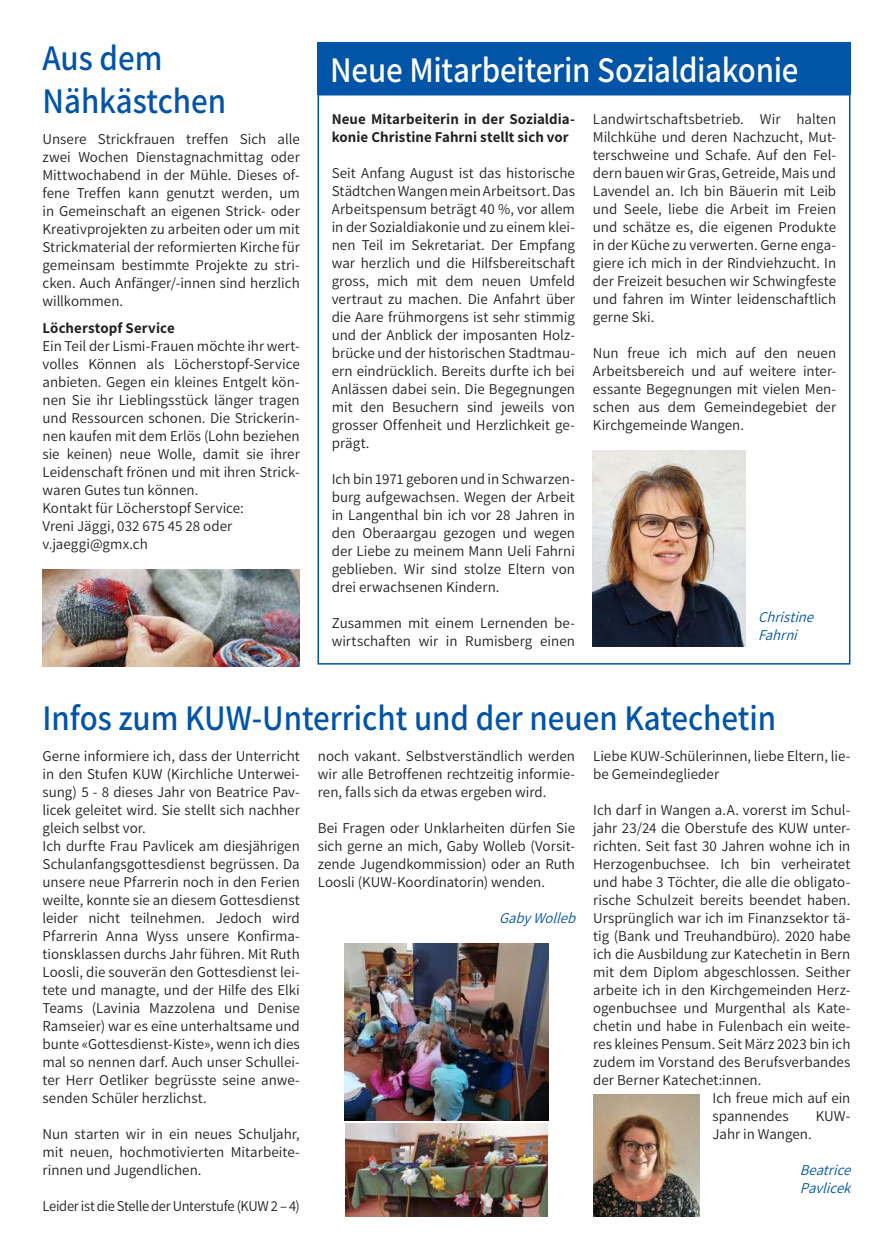
<style>
.page{position:relative;width:893px;height:1259px;background:#fff}
.page>*{position:absolute;margin:0;border:0;box-sizing:border-box;transform-origin:0 0}
.t1{font:600 36px/43.2px "Assistant";color:#0154a6;scale:.92 1}
.t2{font:600 36px "Assistant";letter-spacing:-.01em;color:#fff;scale:.92 1}
.t3{font:15px/18px "Assistant";color:#231f20;text-align:justify}
.t4{font:700 15px/18px "Assistant";letter-spacing:.005em;color:#231f20}
.t5{font:italic 15px/18px "Assistant";color:#0154a6}
.t6{font:15px "Assistant";letter-spacing:-.02em;color:#231f20}
</style>
<div class="page">
<img style="left:593px;top:451px;width:152px;height:196px">
<div style="left:317px;top:43px;width:533px;height:52px;background:#0154a6"></div>
<img style="left:344px;top:943px;width:205px;height:177px">
<img style="left:345px;top:1123px;width:203px;height:93px">
<img style="left:593px;top:1094px;width:107px;height:122px">
<img style="left:43px;top:569px;width:257px;height:97px">
<h1 class="t1" style="left:43px;top:34px;width:201px">Aus dem<br>Nähkästchen</h1>
<p class="t3" style="left:43px;top:129px;width:259px">Unsere Strickfrauen treffen Sich alle zwei Wochen Dienstagnachmittag oder Mittwochabend in der Mühle. Dieses of&shy;fene Treffen kann genutzt werden, um in Gemeinschaft an eigenen Strick- oder Kreativprojekten zu arbeiten oder um mit Strickmaterial der reformierten Kirche für gemeinsam bestimmte Projekte zu stri&shy;cken. Auch Anfänger/-innen sind herzlich willkommen.</p>
<p class="t4" style="left:43px;top:318px;width:134px">Löcherstopf Service</p>
<p class="t3" style="left:43px;top:336px;width:259px;text-align:left">Ein Teil der Lismi-Frauen möchte ihr wert&shy;volles Können als Löcherstopf-Service anbieten. Gegen ein kleines Entgelt kön&shy;nen Sie ihr Lieblingsstück länger tragen und Ressourcen schonen. Die Strickerin&shy;nen kaufen mit dem Erlös (Lohn beziehen sie keinen) neue Wolle, damit sie ihrer Leidenschaft frönen und mit ihren Strick&shy;waren Gutes tun können.<br>Kontakt für Löcherstopf Service:<br>Vreni Jäggi, 032 675 45 28 oder v.jaeggi@gmx.ch</p>
<h1 class="t2" style="left:330px;top:46px;width:510px">Neue Mitarbeiterin Sozialdiakonie</h1>
<p class="t4" style="left:332px;top:109px;width:245px">Neue Mitarbeiterin in der Sozialdia&shy;konie Christine Fahrni stellt sich vor</p>
<p class="t3" style="left:332px;top:163px;width:245px">Seit Anfang August ist das historische Städtchen Wangen mein Arbeitsort. Das Arbeitspensum beträgt 40 %, vor allem in der Sozialdiakonie und zu einem klei&shy;nen Teil im Sekretariat. Der Empfang war herzlich und die Hilfsbereitschaft gross, mich mit dem neuen Umfeld vertraut zu machen. Die Anfahrt über die Aare frühmorgens ist sehr stimmig und der Anblick der imposanten Holz&shy;brücke und der historischen Stadtmau&shy;ern eindrücklich. Bereits durfte ich bei Anlässen dabei sein. Die Begegnungen mit den Besuchern sind jeweils von grosser Offenheit und Herzlichkeit ge&shy;prägt.</p>
<p class="t3" style="left:332px;top:469px;width:245px">Ich bin 1971 geboren und in Schwarzen&shy;burg aufgewachsen. Wegen der Arbeit in Langenthal bin ich vor 28 Jahren in den Oberaargau gezogen und wegen der Liebe zu meinem Mann Ueli Fahrni geblieben. Wir sind stolze Eltern von drei erwachsenen Kindern.</p>
<p class="t3" style="left:332px;top:613px;width:245px">Zusammen mit einem Lernenden be&shy;wirtschaften wir in Rumisberg einen</p>
<p class="t3" style="left:593px;top:109px;width:245px">Landwirtschaftsbetrieb. Wir halten Milchkühe und deren Nachzucht, Mut&shy;terschweine und Schafe. Auf den Fel&shy;dern bauen wir Gras, Getreide, Mais und Lavendel an. Ich bin Bäuerin mit Leib und Seele, liebe die Arbeit im Freien und schätze es, die eigenen Produkte in der Küche zu verwerten. Gerne enga&shy;giere ich mich in der Rindviehzucht. In der Freizeit besuchen wir Schwingfeste und fahren im Winter leidenschaftlich gerne Ski.</p>
<p class="t3" style="left:593px;top:343px;width:245px">Nun freue ich mich auf den neuen Arbeitsbereich und auf weitere inter&shy;essante Begegnungen mit vielen Men&shy;schen aus dem Gemeindegebiet der Kirchgemeinde Wangen.</p>
<p class="t5" style="left:758px;top:607px;width:62px">Christine<br>Fahrni</p>
<h1 class="t1" style="left:43px;top:694px;width:799px">Infos zum KUW-Unterricht und der neuen Katechetin</h1>
<p class="t3" style="left:43px;top:746px;width:259px;text-align:left">Gerne informiere ich, dass der Unterricht in den Stufen KUW (Kirchliche Unterwei&shy;sung) 5 - 8 dieses Jahr von Beatrice Pav&shy;licek geleitet wird. Sie stellt sich nachher gleich selbst vor.<br>Ich durfte Frau Pavlicek am diesjährigen Schulanfangsgottesdienst begrüssen. Da unsere neue Pfarrerin noch in den Ferien weilte, konnte sie an diesem Gottesdienst leider nicht teilnehmen. Jedoch wird Pfarrerin Anna Wyss unsere Konfirma&shy;tionsklassen durchs Jahr führen. Mit Ruth Loosli, die souverän den Gottesdienst lei&shy;tete und managte, und der Hilfe des Elki Teams (Lavinia Mazzolena und Denise Ramseier) war es eine unterhaltsame und bunte «Gottesdienst-Kiste», wenn ich dies mal so nennen darf. Auch unser Schullei&shy;ter Herr Oetliker begrüsste seine anwe&shy;senden Schüler herzlichst.</p>
<p class="t3" style="left:43px;top:1124px;width:259px">Nun starten wir in ein neues Schuljahr, mit neuen, hochmotivierten Mitarbeite&shy;rinnen und Jugendlichen.</p>
<p class="t6" style="left:43px;top:1195px;width:259px">Leider ist die Stelle der Unterstufe (KUW 2 – 4)</p>
<p class="t3" style="left:318px;top:746px;width:259px">noch vakant. Selbstverständlich werden wir alle Betroffenen rechtzeitig informie&shy;ren, falls sich da etwas ergeben wird.</p>
<p class="t3" style="left:318px;top:818px;width:259px">Bei Fragen oder Unklarheiten dürfen Sie sich gerne an mich, Gaby Wolleb (Vorsit&shy;zende Jugendkommission) oder an Ruth Loosli (KUW-Koordinatorin) wenden.</p>
<p class="t5" style="left:499px;top:908px;width:83px">GabyWolleb</p>
<p class="t3" style="left:593px;top:746px;width:259px">Liebe KUW-Schülerinnen, liebe Eltern, lie&shy;be Gemeindeglieder</p>
<p class="t3" style="left:593px;top:800px;width:259px">Ich darf in Wangen a.A. vorerst im Schul-</p>
<p class="t3" style="left:593px;top:818px;width:259px">jahr 23/24 die Oberstufe des KUW unter-</p>
<p class="t3" style="left:593px;top:836px;width:259px">richten. Seit fast 30 Jahren wohne ich in</p>
<p class="t3" style="left:593px;top:854px;width:259px">Herzogenbuchsee. Ich bin verheiratet</p>
<p class="t3" style="left:593px;top:872px;width:259px">und habe 3 Töchter, die alle die obligato-</p>
<p class="t3" style="left:593px;top:890px;width:259px">rische Schulzeit bereits beendet haben.</p>
<p class="t3" style="left:593px;top:908px;width:259px">Ursprünglich war ich im Finanzsektor tä-</p>
<p class="t3" style="left:593px;top:926px;width:259px">tig (Bank und Treuhandbüro). 2020 habe</p>
<p class="t3" style="left:593px;top:944px;width:259px">ich die Ausbildung zur Katechetin in Bern</p>
<p class="t3" style="left:593px;top:962px;width:259px">mit dem Diplom abgeschlossen. Seither</p>
<p class="t3" style="left:593px;top:980px;width:259px">arbeite ich in den Kirchgemeinden Herz-</p>
<p class="t3" style="left:593px;top:998px;width:259px">ogenbuchsee und Murgenthal als Kate-</p>
<p class="t3" style="left:593px;top:1016px;width:259px">chetin und habe in Fulenbach ein weite-</p>
<p class="t3" style="left:593px;top:1034px;width:259px">res kleines Pensum. Seit März 2023 bin ich</p>
<p class="t3" style="left:593px;top:1052px;width:259px">zudem im Vorstand des Berufsverbandes</p>
<p class="t3" style="left:593px;top:1070px;width:170px">der Berner Katechet:innen.</p>
<p class="t3" style="left:713px;top:1088px;width:139px">Ich freue mich auf ein</p>
<p class="t3" style="left:713px;top:1106px;width:77px">spannendes</p>
<p class="t3" style="left:816px;top:1106px;width:36px">KUW-</p>
<p class="t3" style="left:713px;top:1124px;width:101px">Jahr in Wangen.</p>
<p class="t5" style="left:800px;top:1160px;width:57px">Beatrice<br>Pavlicek</p>
</div>
